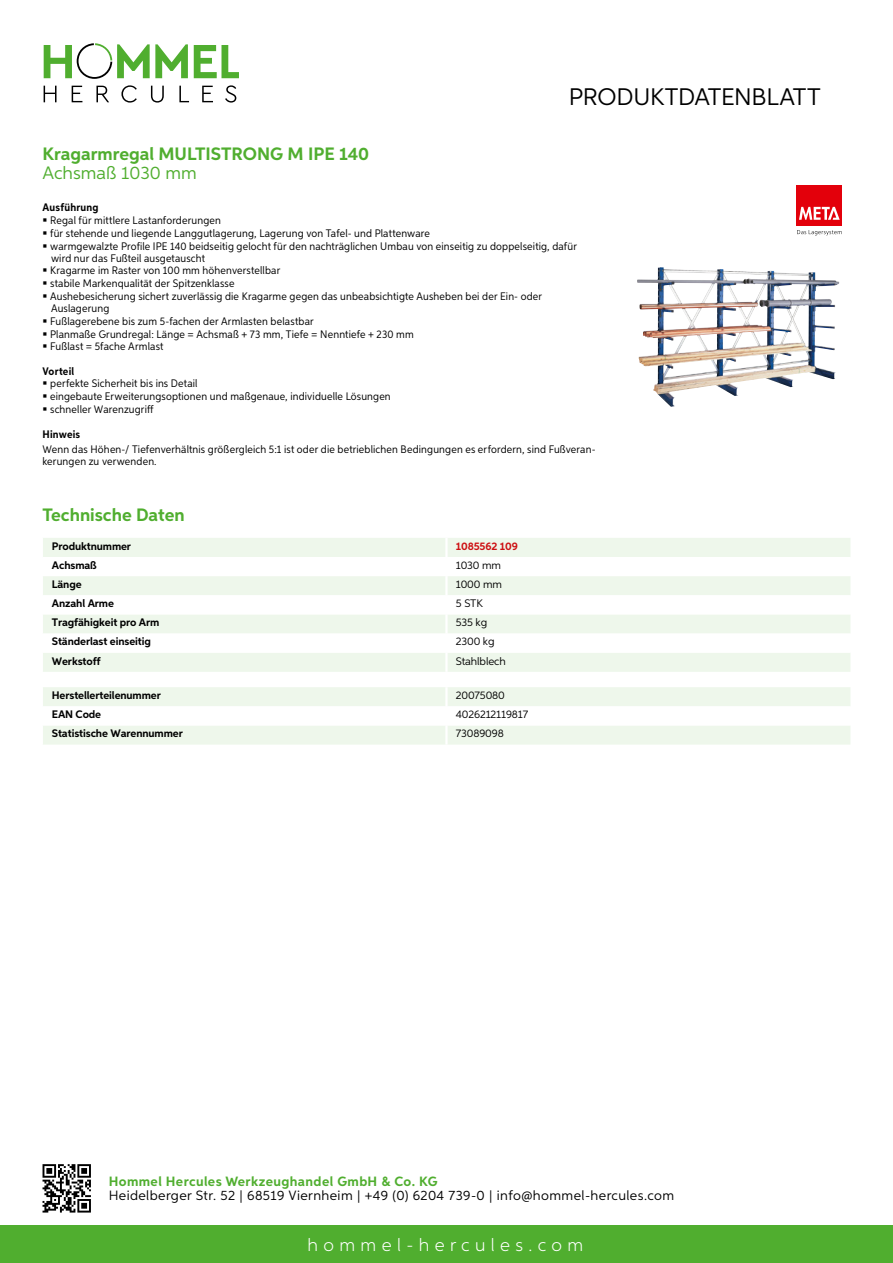
<style>
.page{position:relative;width:893px;height:1263px;background:#fff}
.page>*{position:absolute;margin:0;border:0;box-sizing:border-box;transform-origin:0 0}
.t1{font:24px "Aspira";letter-spacing:-.01em;color:#000}
.t2{font:700 18px "Aspira";color:#50ae2f}
.t3{font:300 18px "Aspira";letter-spacing:.3em;color:#fff}
.t4{font:18px "Aspira";color:#50ae2f}
.t5{font:13.5px "Aspira";letter-spacing:.03em;color:#000}
.t6{font:700 13.5px "Aspira";letter-spacing:.03em;color:#50ae2f}
.t7{font:10.95px/12.6px "Aspira Nar";letter-spacing:.015em;color:#000}
.t8{font:700 10.95px "Aspira";letter-spacing:-.01em;color:#000}
.t9{font:10.95px "Aspira";letter-spacing:-.01em;color:#000}
.t10{font:700 10.95px "Aspira Nar";letter-spacing:.02em;color:#000}
.t11{font:700 10.95px "Aspira";letter-spacing:-.01em;color:#cd1013}
</style>
<div class="page">
<div style="left:0;top:1226px;width:893px;height:37px;background:#50ae2f"></div>
<svg style="left:43px;top:1164px;width:48px;height:48px"></svg>
<svg style="left:194px;top:45px;width:45px;height:33px"></svg>
<svg style="left:44px;top:43px;width:144px;height:36px"></svg>
<svg style="left:44px;top:86px;width:13px;height:16px"></svg>
<svg style="left:72px;top:86px;width:10px;height:16px"></svg>
<svg style="left:96px;top:86px;width:13px;height:16px"></svg>
<svg style="left:121px;top:85px;width:16px;height:18px"></svg>
<svg style="left:151px;top:86px;width:13px;height:17px"></svg>
<svg style="left:179px;top:86px;width:10px;height:16px"></svg>
<svg style="left:202px;top:86px;width:11px;height:16px"></svg>
<svg style="left:225px;top:85px;width:11px;height:18px"></svg>
<div style="left:43px;top:538px;width:807px;height:134px;background:#eef7eb"></div>
<svg style="left:43px;top:557px;width:807px;height:96px"></svg>
<hr style="left:445px;top:538px;width:3px;height:19px;background:#fff">
<hr style="left:445px;top:557px;width:3px;height:19px;background:#fff">
<hr style="left:445px;top:576px;width:3px;height:19px;background:#fff">
<hr style="left:445px;top:595px;width:3px;height:19px;background:#fff">
<hr style="left:445px;top:614px;width:3px;height:19px;background:#fff">
<hr style="left:445px;top:633px;width:3px;height:20px;background:#fff">
<hr style="left:445px;top:653px;width:3px;height:19px;background:#fff">
<svg style="left:43px;top:687px;width:807px;height:58px"></svg>
<hr style="left:445px;top:725px;width:3px;height:20px;background:#fff">
<img style="left:637px;top:267px;width:202px;height:140px">
<div style="left:797px;top:185px;width:45px;height:40px;background:#e3000b"></div>
<svg style="left:799px;top:207px;width:41px;height:13px"></svg>
<svg style="left:797px;top:230px;width:45px;height:5px"></svg>
<h1 class="t1" style="left:569px;top:82px;width:253px">Produktdatenblatt</h1>
<h2 class="t2" style="left:43px;top:142px;width:328px">Kragarmregal MULTISTRONG M IPE 140</h2>
<h2 class="t4" style="left:43px;top:162px;width:156px">Achsmaß 1030 mm</h2>
<p class="t10" style="left:43px;top:201px;width:58px">Ausführung</p>
<p class="t7" style="left:50px;top:214px;width:528px">Regal für mittlere Lastanforderungen<br>für stehende und liegende Langgutlagerung, Lagerung von Tafel- und Plattenware<br>warmgewalzte Profile IPE 140 beidseitig gelocht für den nachträglichen Umbau von einseitig zu doppelseitig, dafür wird nur das Fußteil ausgetauscht<br>Kragarme im Raster von 100 mm höhenverstellbar<br>stabile Markenqualität der Spitzenklasse<br>Aushebesicherung sichert zuverlässig die Kragarme gegen das unbeabsichtigte Ausheben bei der Ein- oder Auslagerung<br>Fußlagerebene bis zum 5-fachen der Armlasten belastbar<br>Planmaße Grundregal: Länge = Achsmaß + 73 mm, Tiefe = Nenntiefe + 230 mm<br>Fußlast = 5fache Armlast</p>
<p class="t10" style="left:43px;top:364px;width:33px">Vorteil</p>
<p class="t7" style="left:50px;top:377px;width:342px">perfekte Sicherheit bis ins Detail<br>eingebaute Erweiterungsoptionen und maßgenaue, individuelle Lösungen schneller Warenzugriff</p>
<p class="t10" style="left:43px;top:428px;width:39px">Hinweis</p>
<p class="t7" style="left:43px;top:443px;width:555px;line-height:12px">Wenn das Höhen-/ Tiefenverhältnis größergleich 5:1 ist oder die betrieblichen Bedingungen es erfordern, sind Fußveran&shy;kerungen zu verwenden.</p>
<h2 class="t2" style="left:43px;top:504px;width:144px">Technische Daten</h2>
<p class="t8" style="left:52px;top:539px;width:81px">Produktnummer</p>
<p class="t11" style="left:456px;top:539px;width:63px">1085562 109</p>
<p class="t8" style="left:52px;top:558px;width:47px">Achsmaß</p>
<p class="t9" style="left:456px;top:558px;width:47px">1030 mm</p>
<p class="t8" style="left:52px;top:577px;width:31px">Länge</p>
<p class="t9" style="left:456px;top:578px;width:48px">1000 mm</p>
<p class="t8" style="left:52px;top:597px;width:64px">Anzahl Arme</p>
<p class="t9" style="left:456px;top:597px;width:22px">5 STK</p>
<p class="t8" style="left:52px;top:616px;width:109px">Tragfähigkeit pro Arm</p>
<p class="t9" style="left:456px;top:616px;width:33px">535 kg</p>
<p class="t8" style="left:52px;top:635px;width:101px">Ständerlast einseitig</p>
<p class="t9" style="left:456px;top:635px;width:40px">2300 kg</p>
<p class="t8" style="left:52px;top:654px;width:50px">Werkstoff</p>
<p class="t9" style="left:456px;top:654px;width:51px">Stahlblech</p>
<p class="t8" style="left:52px;top:689px;width:111px">Herstellerteilenummer</p>
<p class="t9" style="left:456px;top:689px;width:51px">20075080</p>
<p class="t8" style="left:52px;top:708px;width:51px">EAN Code</p>
<p class="t9" style="left:456px;top:708px;width:74px">4026212119817</p>
<p class="t8" style="left:52px;top:727px;width:132px">Statistische Warennummer</p>
<p class="t9" style="left:456px;top:727px;width:49px">73089098</p>
<p class="t6" style="left:109px;top:1172px;width:330px">Hommel Hercules Werkzeughandel GmbH &amp; Co. KG</p>
<p class="t5" style="left:109px;top:1187px;width:567px">Heidelberger Str. 52 | 68519 Viernheim | +49 (0) 6204 739-0 | info@hommel-hercules.com</p>
<h2 class="t3" style="left:307px;top:1234px;width:277px">hommel-hercules.com</h2>
</div>
